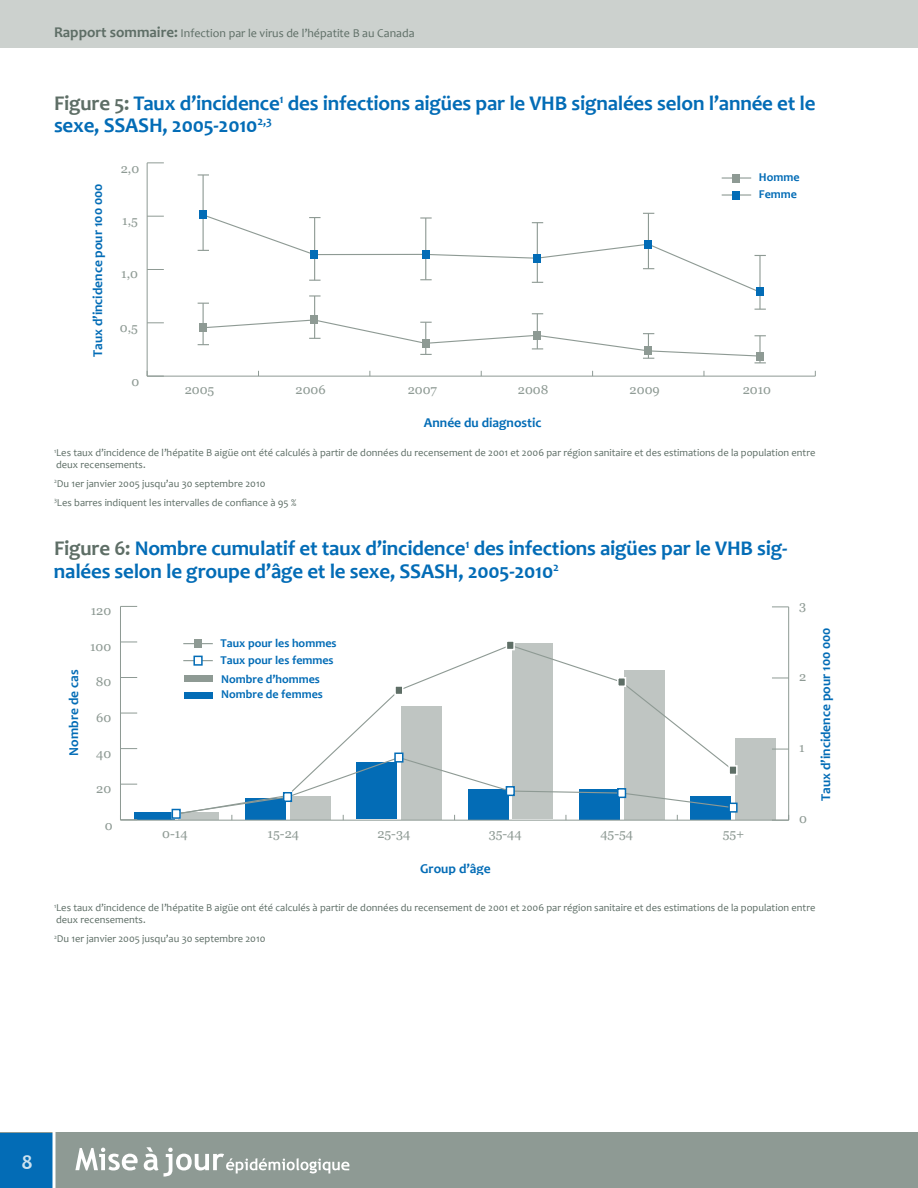
<style>
.page{position:relative;width:918px;height:1188px;background:#fff}
.page>*{position:absolute;margin:0;border:0;box-sizing:border-box;transform-origin:0 0}
.t1{font:700 21px/22.5px "Candara";letter-spacing:-.01em;color:#036cb6}
.t2{font:700 21px "Candara";color:#cde2f0}
.t3{font:700 13.5px "Candara";color:#036cb6}
.t4{font:12.9px "Georgia";color:#8e9a94}
.t5{font:700 12px/17px "Candara";color:#036cb6}
.t6{font:12px "Candara";color:#5e6e66}
.t7{font:10.5px/12px "Candara";color:#5e6e66}
.s1{font-weight:700;font-size:15px}
.s2{color:#5e6e66}
</style>
<div class="page">
<div style="left:0;top:1133px;width:918px;height:55px;background:#8e9a94"></div>
<div style="left:0;top:1133px;width:54px;height:55px;background:#036cb6"></div>
<div style="left:0;top:0;width:918px;height:47px;background:#ccd1ce"></div>
<svg style="left:52px;top:1132px;width:4px;height:56px"></svg>
<svg style="left:75px;top:1147px;width:274px;height:30px"></svg>
<hr style="left:203px;top:175px;width:1px;height:43px;background:#8e9a94">
<svg style="left:198px;top:174px;width:11px;height:2px"></svg>
<hr style="left:147px;top:376px;width:668px;height:1px;background:#8e9a94">
<hr style="left:147px;top:163px;width:1px;height:213px;background:#8e9a94">
<svg style="left:147px;top:371px;width:17px;height:6px"></svg>
<svg style="left:147px;top:323px;width:17px;height:1px"></svg>
<svg style="left:148px;top:269px;width:16px;height:1px"></svg>
<svg style="left:147px;top:216px;width:17px;height:1px"></svg>
<svg style="left:147px;top:163px;width:17px;height:1px"></svg>
<svg style="left:198px;top:213px;width:568px;height:150px"></svg>
<div style="left:199px;top:323px;width:8px;height:9px;background:#8e9a94"></div>
<div style="left:310px;top:316px;width:8px;height:8px;background:#8e9a94"></div>
<div style="left:422px;top:339px;width:7px;height:9px;background:#8e9a94"></div>
<div style="left:533px;top:331px;width:8px;height:9px;background:#8e9a94"></div>
<div style="left:644px;top:347px;width:8px;height:8px;background:#8e9a94"></div>
<div style="left:756px;top:352px;width:7px;height:8px;background:#8e9a94"></div>
<div style="left:199px;top:211px;width:8px;height:8px;background:#036cb6"></div>
<div style="left:310px;top:250px;width:8px;height:9px;background:#036cb6"></div>
<div style="left:422px;top:250px;width:7px;height:9px;background:#036cb6"></div>
<div style="left:533px;top:254px;width:8px;height:8px;background:#036cb6"></div>
<div style="left:644px;top:240px;width:8px;height:8px;background:#036cb6"></div>
<div style="left:756px;top:288px;width:7px;height:8px;background:#036cb6"></div>
<hr style="left:722px;top:177px;width:29px;height:2px;background:#8e9a94">
<hr style="left:722px;top:194px;width:29px;height:2px;background:#8e9a94">
<div style="left:733px;top:174px;width:7px;height:8px;background:#8e9a94"></div>
<div style="left:733px;top:191px;width:7px;height:8px;background:#036cb6"></div>
<hr style="left:183px;top:643px;width:30px;height:1px;background:#8e9a94">
<div style="left:194px;top:639px;width:8px;height:9px;background:#8e9a94"></div>
<div style="left:735px;top:738px;width:41px;height:81px;background:#bfc5c2"></div>
<div style="left:134px;top:812px;width:40px;height:7px;background:#036cb6"></div>
<hr style="left:120px;top:606px;width:1px;height:214px;background:#8e9a94">
<svg style="left:121px;top:784px;width:16px;height:1px"></svg>
<svg style="left:121px;top:748px;width:16px;height:1px"></svg>
<svg style="left:121px;top:713px;width:16px;height:1px"></svg>
<svg style="left:121px;top:677px;width:16px;height:1px"></svg>
<svg style="left:121px;top:642px;width:16px;height:1px"></svg>
<svg style="left:120px;top:606px;width:17px;height:1px"></svg>
<hr style="left:120px;top:820px;width:669px;height:1px;background:#8e9a94">
<svg style="left:121px;top:819px;width:16px;height:1px"></svg>
<hr style="left:788px;top:607px;width:1px;height:213px;background:#8e9a94">
<svg style="left:772px;top:819px;width:17px;height:2px"></svg>
<svg style="left:772px;top:749px;width:17px;height:1px"></svg>
<svg style="left:772px;top:678px;width:17px;height:1px"></svg>
<svg style="left:772px;top:607px;width:17px;height:1px"></svg>
<svg style="left:175px;top:644px;width:560px;height:176px"></svg>
<div style="left:395px;top:686px;width:8px;height:9px;background:#5e6e66"></div>
<div style="left:394px;top:685px;width:9px;height:10px;border:2px solid #fff"></div>
<div style="left:506px;top:641px;width:8px;height:9px;background:#5e6e66"></div>
<div style="left:506px;top:640px;width:9px;height:10px;border:2px solid #fff"></div>
<div style="left:618px;top:678px;width:7px;height:8px;background:#5e6e66"></div>
<div style="left:617px;top:677px;width:9px;height:10px;border:2px solid #fff"></div>
<div style="left:729px;top:766px;width:8px;height:8px;background:#5e6e66"></div>
<div style="left:728px;top:765px;width:10px;height:10px;border:2px solid #fff"></div>
<div style="left:172px;top:810px;width:8px;height:8px;background:#fff"></div>
<div style="left:172px;top:809px;width:9px;height:10px;border:2px solid #036cb6"></div>
<div style="left:284px;top:793px;width:7px;height:8px;background:#fff"></div>
<div style="left:283px;top:792px;width:9px;height:10px;border:2px solid #036cb6"></div>
<div style="left:395px;top:753px;width:8px;height:9px;background:#fff"></div>
<div style="left:394px;top:753px;width:9px;height:10px;border:2px solid #036cb6"></div>
<div style="left:506px;top:787px;width:8px;height:8px;background:#fff"></div>
<div style="left:506px;top:786px;width:9px;height:10px;border:2px solid #036cb6"></div>
<div style="left:618px;top:789px;width:7px;height:8px;background:#fff"></div>
<div style="left:617px;top:788px;width:9px;height:10px;border:2px solid #036cb6"></div>
<div style="left:729px;top:803px;width:8px;height:9px;background:#fff"></div>
<div style="left:728px;top:803px;width:10px;height:10px;border:2px solid #036cb6"></div>
<p class="t6" style="left:54px;top:26px;width:362px"><span class="s1">Rapport sommaire:</span> Infection par le virus de l’hépatite B au Canada</p>
<h1 class="t1" style="left:54px;top:92px;width:763px"><span class="s2">Figure 5:</span> Taux d’incidence<sup>1</sup> des infections aigües par le VHB signalées selon l’année et le sexe, SSASH, 2005-2010<sup>2,3</sup></h1>
<p class="t4" style="left:121px;top:161px;width:20px">2,0</p>
<p class="t3" style="left:90px;top:357px;width:175px;rotate:-90deg">Taux d’incidence pour 100 000</p>
<p class="t5" style="left:759px;top:169px;width:42px">Homme<br>Femme</p>
<p class="t4" style="left:122px;top:213px;width:17px">1,5</p>
<p class="t4" style="left:121px;top:267px;width:18px">1,0</p>
<p class="t4" style="left:120px;top:320px;width:20px">0,5</p>
<p class="t4" style="left:131px;top:375px;width:9px">0</p>
<p class="t4" style="left:185px;top:383px;width:31px">2005</p>
<p class="t4" style="left:296px;top:383px;width:32px">2006</p>
<p class="t4" style="left:408px;top:383px;width:31px">2007</p>
<p class="t4" style="left:518px;top:383px;width:32px">2008</p>
<p class="t4" style="left:630px;top:383px;width:32px">2009</p>
<p class="t4" style="left:743px;top:383px;width:30px">2010</p>
<p class="t3" style="left:424px;top:415px;width:119px">Année du diagnostic</p>
<p class="t7" style="left:54px;top:447px;width:763px"><sup>1</sup>Les taux d’incidence de l’hépatite B aigüe ont été calculés à partir de données du recensement de 2001 et 2006 par région sanitaire et des estimations de la population entre deux recensements.</p>
<p class="t7" style="left:54px;top:474px;width:244px;line-height:18.8px"><sup>2</sup>Du 1er janvier 2005 jusqu’au 30 septembre 2010<br><sup>3</sup>Les barres indiquent les intervalles de confiance à 95 %</p>
<h1 class="t1" style="left:54px;top:537px;width:735px"><span class="s2">Figure 6:</span> Nombre cumulatif et taux d’incidence<sup>1</sup> des infections aigües par le VHB sig&shy;nalées selon le groupe d’âge et le sexe, SSASH, 2005-2010<sup>2</sup></h1>
<p class="t4" style="left:91px;top:604px;width:22px">120</p>
<p class="t4" style="left:799px;top:598px;width:9px">3</p>
<p class="t5" style="left:221px;top:634px;width:117px">Taux pour les hommes<br>Taux pour les femmes</p>
<p class="t3" style="left:818px;top:801px;width:175px;rotate:-90deg">Taux d’incidence pour 100 000</p>
<p class="t4" style="left:90px;top:639px;width:23px">100</p>
<p class="t3" style="left:65px;top:756px;width:87px;rotate:-90deg">Nombre de cas</p>
<p class="t5" style="left:221px;top:671px;width:103px;line-height:15.5px">Nombre d’hommes<br>Nombre de femmes</p>
<p class="t4" style="left:799px;top:669px;width:9px">2</p>
<p class="t4" style="left:96px;top:675px;width:17px">80</p>
<p class="t4" style="left:96px;top:710px;width:17px">60</p>
<p class="t4" style="left:799px;top:740px;width:7px">1</p>
<p class="t4" style="left:96px;top:746px;width:17px">40</p>
<p class="t4" style="left:96px;top:781px;width:17px">20</p>
<p class="t4" style="left:105px;top:818px;width:9px">0</p>
<p class="t4" style="left:162px;top:827px;width:27px">0-14</p>
<p class="t4" style="left:268px;top:827px;width:33px">15-24</p>
<p class="t4" style="left:377px;top:827px;width:35px">25-34</p>
<p class="t4" style="left:489px;top:827px;width:35px">35-44</p>
<p class="t4" style="left:600px;top:827px;width:34px">45-54</p>
<p class="t4" style="left:723px;top:827px;width:23px">55+</p>
<p class="t3" style="left:420px;top:860px;width:72px">Group d’âge</p>
<p class="t4" style="left:799px;top:811px;width:9px">0</p>
<p class="t7" style="left:54px;top:902px;width:763px"><sup>1</sup>Les taux d’incidence de l’hépatite B aigüe ont été calculés à partir de données du recensement de 2001 et 2006 par région sanitaire et des estimations de la population entre deux recensements.</p>
<p class="t7" style="left:54px;top:933px;width:213px"><sup>2</sup>Du 1er janvier 2005 jusqu’au 30 septembre 2010</p>
<h1 class="t2" style="left:21px;top:1149px;width:13px">8</h1>
</div>
